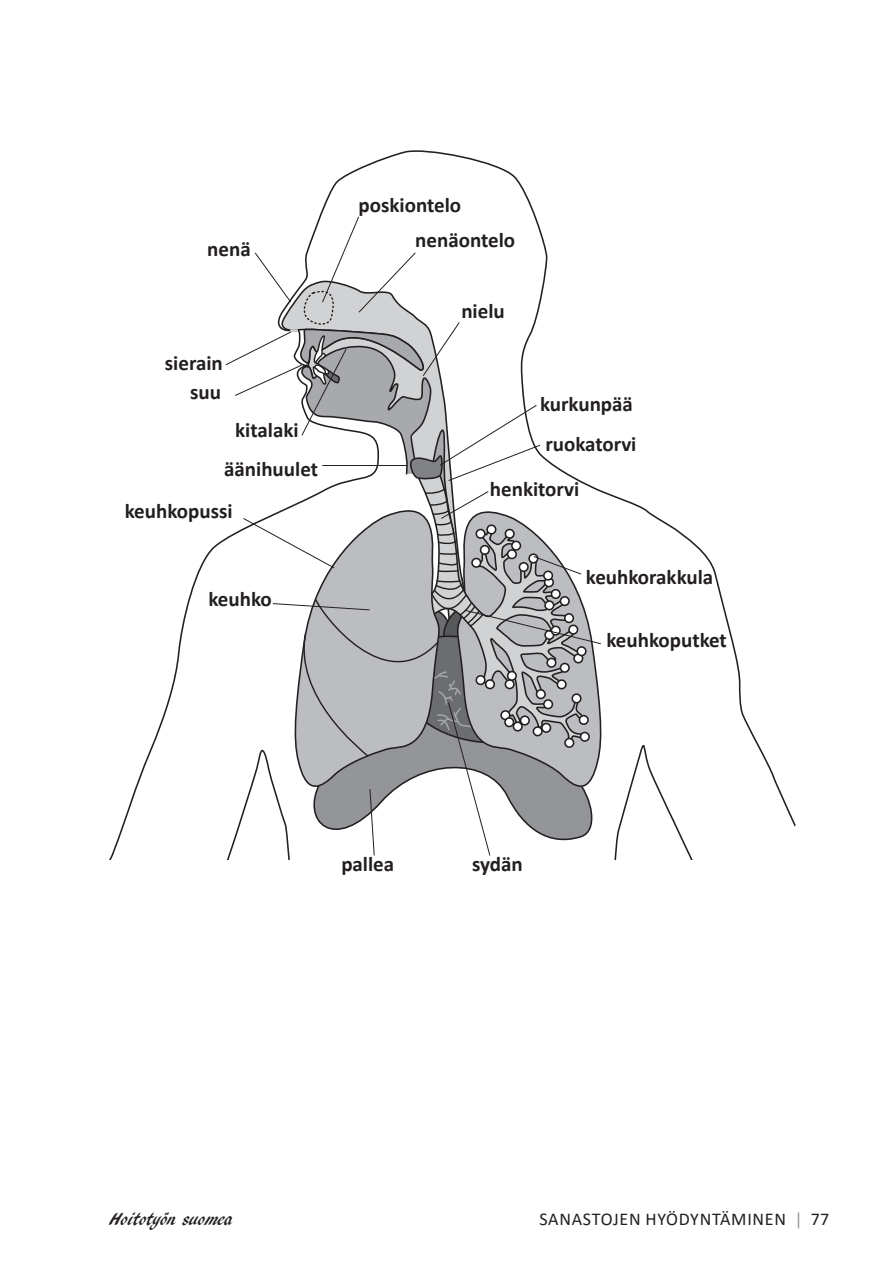
<style>
.page{position:relative;width:893px;height:1263px;background:#fff}
.page>*{position:absolute;margin:0;border:0;box-sizing:border-box;transform-origin:0 0}
.t1{font:700 21px/35px "Calibri";color:#231f20}
.t2{font:18px "Calibri";letter-spacing:.04em;color:#231f20}
.t3{font:18px "ARBLANCA";color:#231f20}
.s1{color:#939598}
</style>
<div class="page">
<svg style="left:109px;top:216px;width:494px;height:644px"></svg>
<p class="t1" style="left:207px;top:233px;width:45px">nenä</p>
<p class="t1" style="left:165px;top:347px;width:59px">sierain</p>
<p class="t1" style="left:190px;top:376px;width:32px">suu</p>
<p class="t1" style="left:235px;top:415px;width:65px">kitalaki</p>
<p class="t1" style="left:224px;top:453px;width:95px">äänihuulet</p>
<p class="t1" style="left:125px;top:495px;width:109px">keuhkopussi</p>
<p class="t1" style="left:208px;top:583px;width:65px">keuhko</p>
<p class="t1" style="left:415px;top:189px;width:101px;text-indent:-57px">poskiontelo nenäontelo</p>
<p class="t1" style="left:461px;top:295px;width:45px">nielu</p>
<p class="t1" style="left:540px;top:386px;width:98px;line-height:39.9px">kurkunpää ruokatorvi</p>
<p class="t1" style="left:490px;top:473px;width:91px">henkitorvi</p>
<p class="t1" style="left:586px;top:561px;width:129px">keuhkorakkula</p>
<p class="t1" style="left:606px;top:624px;width:122px">keuhkoputket</p>
<p class="t1" style="left:341px;top:848px;width:54px">pallea</p>
<p class="t1" style="left:472px;top:848px;width:52px">sydän</p>
<p class="t3" style="left:110px;top:1209px;width:124px">Hoitotyön suomea</p>
<p class="t2" style="left:539px;top:1212px;width:291px">SANASTOJEN HYÖDYNTÄMINEN <span class="s1">|</span> 77</p>
</div>
